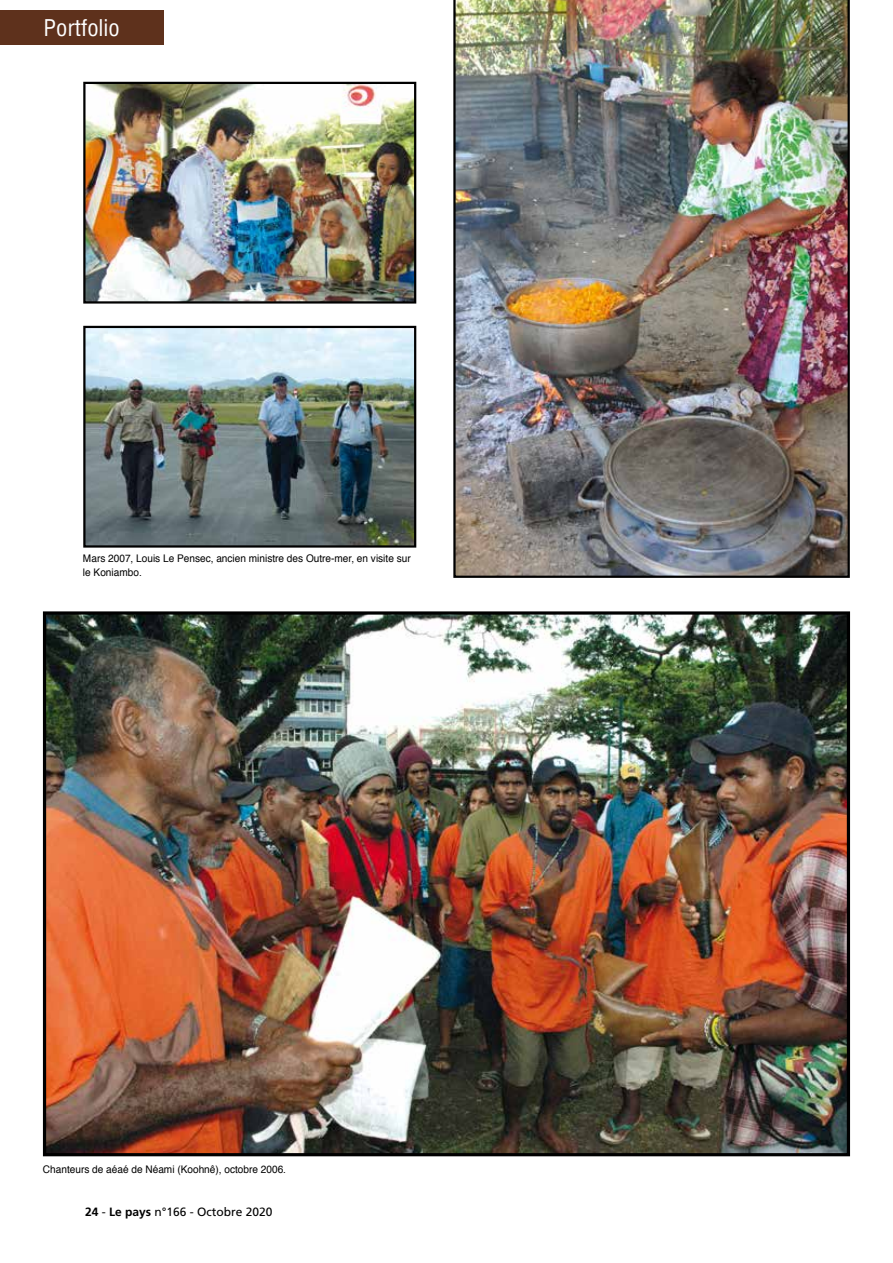
<style>
.page{position:relative;width:893px;height:1263px;background:#fff}
.page>*{position:absolute;margin:0;border:0;box-sizing:border-box;transform-origin:0 0}
.t1{font:condensed 22.5px "Helvetica";color:#fff}
.t2{font:12px "Frutiger";color:#000}
.t3{font:10.5px/13.5px "Helvetica";color:#000;scale:.96 1}
.s1{font-weight:700}
</style>
<div class="page">
<img style="left:453px;top:0;width:397px;height:578px">
<img style="left:86px;top:329px;width:327px;height:216px">
<div style="left:83px;top:326px;width:333px;height:222px;border:2px solid #000"></div>
<img style="left:86px;top:85px;width:327px;height:216px">
<div style="left:83px;top:82px;width:333px;height:222px;border:2px solid #000"></div>
<img style="left:47px;top:615px;width:799px;height:537px">
<div style="left:43px;top:611px;width:807px;height:545px;border:3px solid #000"></div>
<div style="left:0;top:11px;width:164px;height:34px;background:#5e311c"></div>
<h1 class="t1" style="left:44px;top:13px;width:78px">Portfolio</h1>
<p class="t3" style="left:83px;top:552px;width:343px">Mars 2007, Louis Le Pensec, ancien ministre des Outre-mer, en visite sur le Koniambo.</p>
<p class="t3" style="left:43px;top:1162px;width:255px">Chanteurs de aéaé de Néami (Koohnê), octobre 2006.</p>
<p class="t2" style="left:85px;top:1204px;width:189px"><span class="s1">24</span> - <span class="s1">Le pays</span> n°166 - Octobre 2020</p>
</div>
